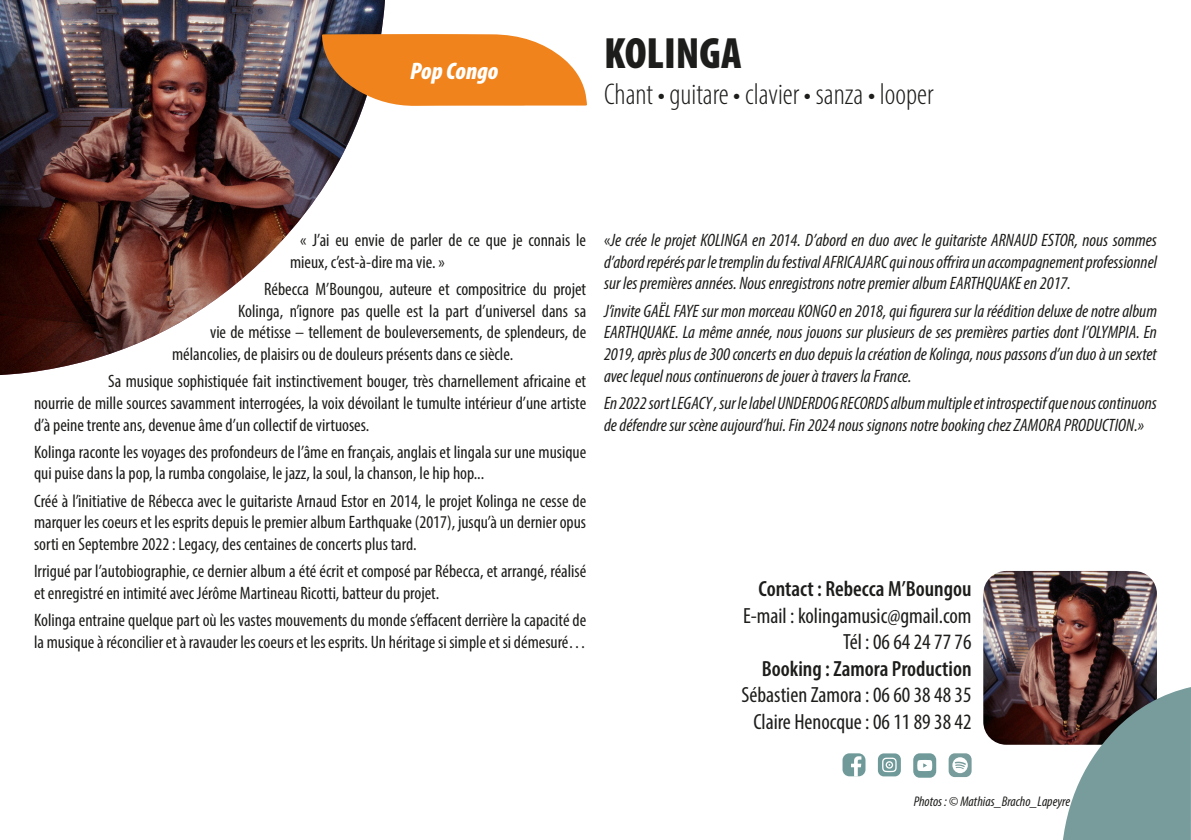
<style>
.page{position:relative;width:1191px;height:840px;background:#fff}
.page>*{position:absolute;margin:0;border:0;box-sizing:border-box;transform-origin:0 0}
.t1{font:900 condensed 44px "Myriad Pro";color:#1d1d1b}
.t2{font:300 condensed 30px "Myriad Pro";color:#1d1d1b}
.t3{font:italic 900 condensed 24px "Myriad Pro";color:#fff}
.t4{font:condensed 22px "Myriad Pro";color:#1d1d1b}
.t5{font:600 condensed 22px "Myriad Pro";color:#1d1d1b}
.t6{font:condensed 18px/21.6px "Myriad Pro";color:#1d1d1b}
.t7{font:italic condensed 18px/21.6px "Myriad Pro";color:#1d1d1b;text-align:justify}
.t8{font:italic condensed 14px "Myriad Pro";color:#1d1d1b}
.s1{font-style:normal}
</style>
<div class="page">
<img style="left:0;top:0;width:385px;height:375px">
<img style="left:983px;top:570px;width:174px;height:174px">
<svg style="left:913px;top:752px;width:23px;height:25px"></svg>
<svg style="left:917px;top:759px;width:15px;height:11px"></svg>
<div style="left:842px;top:752px;width:23px;height:23px;background:#709999;border-radius:7px"></div>
<svg style="left:851px;top:756px;width:10px;height:20px"></svg>
<div style="left:878px;top:753px;width:23px;height:23px;background:#709999;border-radius:6px"></div>
<svg style="left:882px;top:757px;width:14px;height:14px"></svg>
<svg style="left:948px;top:752px;width:23px;height:24px"></svg>
<svg style="left:952px;top:756px;width:15px;height:16px"></svg>
<svg style="left:322px;top:34px;width:265px;height:72px;background:#e48832"></svg>
<svg style="left:1060px;top:686px;width:131px;height:153px;background:#7b8d8c"></svg>
<p class="t3" style="left:410px;top:56px;width:90px">Pop Congo</p>
<p class="t1" style="left:604px;top:26px;width:139px">KOLINGA</p>
<p class="t2" style="left:604px;top:77px;width:331px">Chant • guitare • clavier • sanza • looper</p>
<p class="t6" style="left:290px;top:229px;width:297px;text-indent:10px">« J’ai eu envie de parler de ce que je connais le mieux, c’est-à-dire ma vie. »</p>
<p class="t6" style="left:264px;top:278px;width:324px">Rébecca M’Boungou, auteure et compositrice du projet</p>
<p class="t6" style="left:238px;top:299px;width:350px">Kolinga, n’ignore pas quelle est la part d’universel dans sa</p>
<p class="t6" style="left:210px;top:321px;width:378px">vie de métisse – tellement de bouleversements, de splendeurs, de</p>
<p class="t6" style="left:172px;top:343px;width:343px">mélancolies, de plaisirs ou de douleurs présents dans ce siècle.</p>
<p class="t6" style="left:34px;top:370px;width:554px;text-align:justify;text-indent:74px">Sa musique sophistiquée fait instinctivement bouger, très charnellement africaine et nourrie de mille sources savamment interrogées, la voix dévoilant le tumulte intérieur d’une artiste d’à peine trente ans, devenue âme d’un collectif de virtuoses.</p>
<p class="t6" style="left:34px;top:440px;width:554px">Kolinga raconte les voyages des profondeurs de l’âme en français, anglais et lingala sur une musique qui puise dans la pop, la rumba congolaise, le jazz, la soul, la chanson, le hip hop...</p>
<p class="t6" style="left:34px;top:489px;width:554px;text-align:justify">Créé à l’initiative de Rébecca avec le guitariste Arnaud Estor en 2014, le projet Kolinga ne cesse de marquer les coeurs et les esprits depuis le premier album Earthquake (2017), jusqu’à un dernier opus sorti en Septembre 2022 : Legacy, des centaines de concerts plus tard.</p>
<p class="t6" style="left:34px;top:560px;width:554px">Irrigué par l’autobiographie, ce dernier album a été écrit et composé par Rébecca, et arrangé, réalisé et enregistré en intimité avec Jérôme Martineau Ricotti, batteur du projet.</p>
<p class="t6" style="left:34px;top:609px;width:554px">Kolinga entraine quelque part où les vastes mouvements du monde s’effacent derrière la capacité de la musique à réconcilier et à ravauder les coeurs et les esprits. Un héritage si simple et si démesuré…</p>
<p class="t7" style="left:604px;top:229px;width:554px"><span class="s1">«</span>Je crée le projet KOLINGA en 2014. D’abord en duo avec le guitariste ARNAUD ESTOR, nous sommes d’abord repérés par le tremplin du festival AFRICAJARC qui nous offrira un accompagnement professionnel sur les premières années. Nous enregistrons notre premier album EARTHQUAKE en 2017.</p>
<p class="t7" style="left:604px;top:299px;width:554px">J’invite GAËL FAYE sur mon morceau KONGO en 2018, qui figurera sur la réédition deluxe de notre album EARTHQUAKE. La même année, nous jouons sur plusieurs de ses premières parties dont l’OLYMPIA. En 2019, après plus de 300 concerts en duo depuis la création de Kolinga, nous passons d’un duo à un sextet avec lequel nous continuerons de jouer à travers la France.</p>
<p class="t7" style="left:604px;top:392px;width:554px">En 2022 sort LEGACY , sur le label UNDERDOG RECORDS album multiple et introspectif que nous continuons de défendre sur scène aujourd’hui. Fin 2024 nous signons notre booking chez ZAMORA PRODUCTION.»</p>
<p class="t5" style="left:758px;top:575px;width:214px">Contact : Rebecca M’Boungou</p>
<p class="t4" style="left:743px;top:602px;width:230px">E-mail : kolingamusic@gmail.com</p>
<p class="t4" style="left:843px;top:628px;width:130px">Tél : 06 64 24 77 76</p>
<p class="t5" style="left:762px;top:654px;width:211px">Booking : Zamora Production</p>
<p class="t4" style="left:741px;top:681px;width:232px">Sébastien Zamora : 06 60 38 48 35</p>
<p class="t4" style="left:753px;top:707px;width:220px">Claire Henocque : 06 11 89 38 42</p>
<p class="t8" style="left:913px;top:792px;width:158px">Photos : © Mathias_Bracho_Lapeyre</p>
</div>
